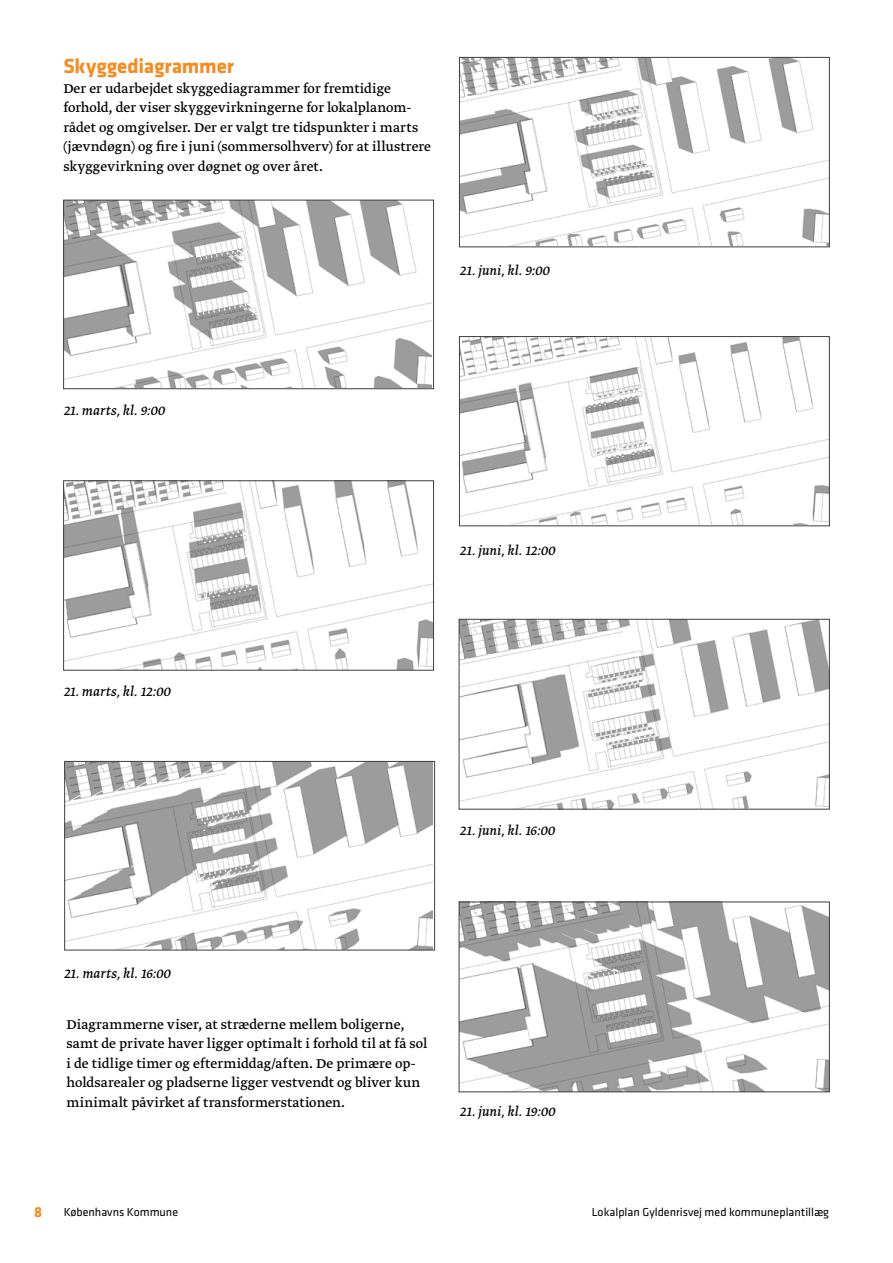
<style>
.page{position:relative;width:893px;height:1263px;background:#fff}
.page>*{position:absolute;margin:0;border:0;box-sizing:border-box;transform-origin:0 0}
.t1{font:700 21px "Klavika";letter-spacing:-.005em;color:#f78b1f}
.t2{font:15px/19.5px "Greta Text";color:#000}
.t3{font:italic 15px "Greta Text";letter-spacing:.005em;color:#000}
.t4{font:700 15px "Klavika";color:#f78b1f}
.t5{font:12px "Klavika";color:#000}
</style>
<div class="page">
<img style="left:65px;top:202px;width:366px;height:185px">
<div style="left:63px;top:200px;width:371px;height:189px;border:1px solid #3f3d48"></div>
<img style="left:461px;top:338px;width:367px;height:186px">
<div style="left:459px;top:336px;width:371px;height:190px;border:1px solid #3f3d48"></div>
<img style="left:461px;top:59px;width:367px;height:186px">
<div style="left:459px;top:57px;width:371px;height:190px;border:1px solid #3f3d48"></div>
<img style="left:65px;top:483px;width:367px;height:185px">
<div style="left:63px;top:481px;width:371px;height:189px;border:1px solid #3f3d48"></div>
<img style="left:461px;top:621px;width:367px;height:186px">
<div style="left:459px;top:619px;width:371px;height:190px;border:1px solid #3f3d48"></div>
<img style="left:66px;top:763px;width:367px;height:185px">
<div style="left:64px;top:761px;width:371px;height:189px;border:1px solid #3f3d48"></div>
<img style="left:461px;top:904px;width:367px;height:186px">
<div style="left:459px;top:902px;width:371px;height:190px;border:1px solid #3f3d48"></div>
<h1 class="t1" style="left:63px;top:58px;width:172px">Skyggediagrammer</h1>
<p class="t2" style="left:63px;top:79px;width:369px">Der er udarbejdet skyggediagrammer for fremtidige forhold, der viser skyggevirkningerne for lokalplanom&shy;rådet og omgivelser. Der er valgt tre tidspunkter i marts (jævndøgn) og fire i juni (sommersolhverv) for at illustrere skyggevirkning over døgnet og over året.</p>
<p class="t3" style="left:460px;top:264px;width:92px">21. juni, kl. 9:00</p>
<p class="t3" style="left:63px;top:404px;width:103px">21. marts, kl. 9:00</p>
<p class="t3" style="left:460px;top:544px;width:97px">21. juni, kl. 12:00</p>
<p class="t3" style="left:63px;top:686px;width:109px">21. marts, kl. 12:00</p>
<p class="t3" style="left:460px;top:824px;width:97px">21. juni, kl. 16:00</p>
<p class="t3" style="left:64px;top:967px;width:108px">21. marts, kl. 16:00</p>
<p class="t2" style="left:67px;top:1015px;width:362px">Diagrammerne viser, at stræderne mellem boligerne, samt de private haver ligger optimalt i forhold til at få sol i de tidlige timer og eftermiddag/aften. De primære op&shy;holdsarealer og pladserne ligger vestvendt og bliver kun minimalt påvirket af transformerstationen.</p>
<p class="t3" style="left:460px;top:1106px;width:97px">21. juni, kl. 19:00</p>
<p class="t4" style="left:34px;top:1206px;width:10px">8</p>
<p class="t5" style="left:64px;top:1206px;width:116px">Københavns Kommune</p>
<p class="t5" style="left:592px;top:1206px;width:239px">Lokalplan Gyldenrisvej med kommuneplantillæg</p>
</div>
